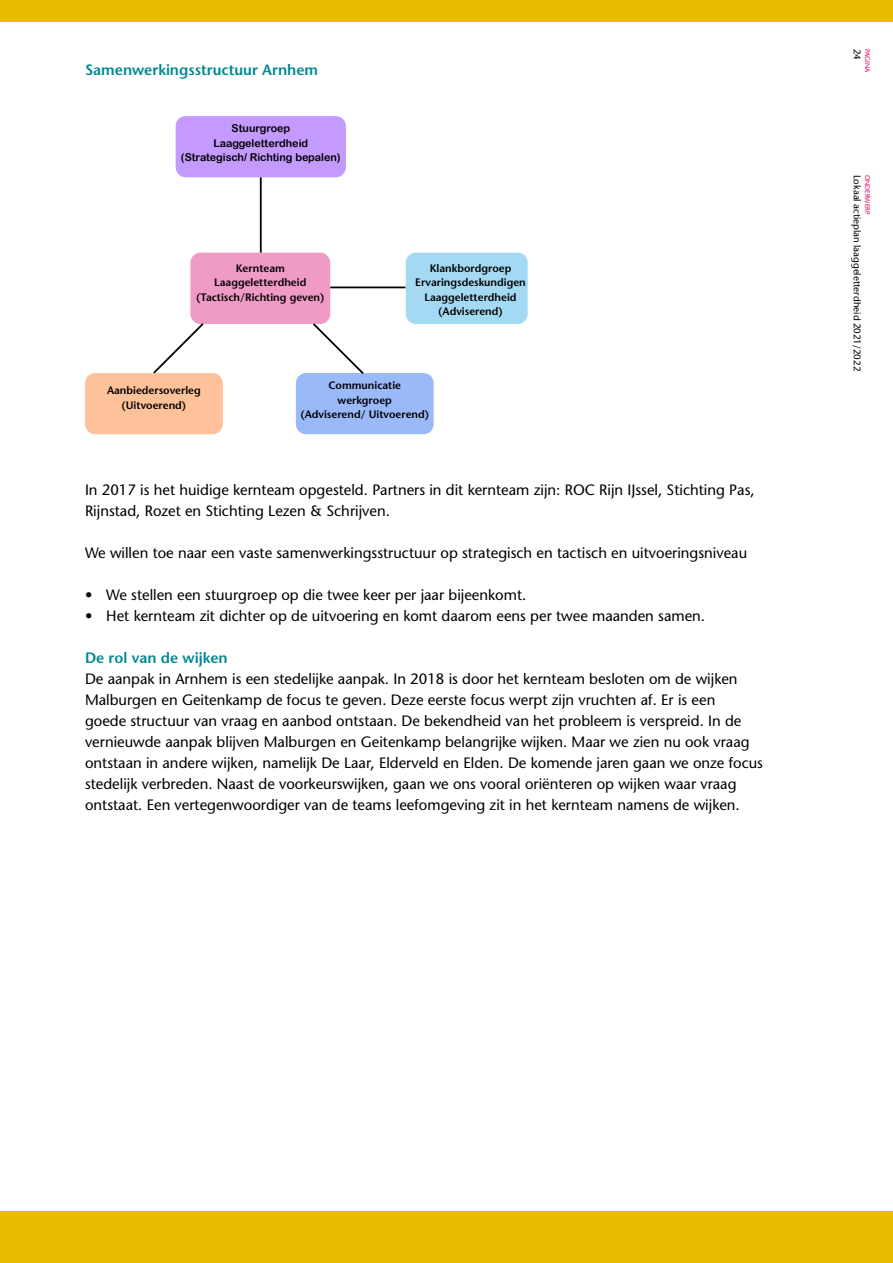
<style>
.page{position:relative;width:893px;height:1263px;background:#fff}
.page>*{position:absolute;margin:0;border:0;box-sizing:border-box;transform-origin:0 0}
.t1{font:15px/21px "Stone Sans";color:#000}
.t2{font:600 15px "Stone Sans";color:#008892}
.t3{font:600 10.8px "Stone Sans";color:#000}
.t4{font:10.8px "Arial Rounded MT Bold";color:#000}
.Normaal{font:9.75px "Stone Sans";color:#000}
.Normaal-2{font:6.75px "Stone Sans";color:#e60064}
</style>
<div class="page">
<div style="left:0;top:0;width:893px;height:21px;background:#eabc00"></div>
<div style="left:0;top:1212px;width:893px;height:51px;background:#eabc00"></div>
<svg style="left:153px;top:321px;width:51px;height:52px"></svg>
<svg style="left:313px;top:321px;width:51px;height:52px"></svg>
<hr style="left:330px;top:286px;width:75px;height:2px;background:#000">
<hr style="left:260px;top:177px;width:2px;height:76px;background:#000">
<div style="left:176px;top:116px;width:170px;height:61px;background:#c49afe;border-radius:10px"></div>
<div style="left:190px;top:253px;width:140px;height:71px;background:#f09ac6;border-radius:10px"></div>
<div style="left:406px;top:253px;width:122px;height:71px;background:#a4d9f3;border-radius:10px"></div>
<div style="left:85px;top:373px;width:138px;height:61px;background:#fdc29a;border-radius:10px"></div>
<div style="left:296px;top:373px;width:138px;height:61px;background:#9ab9f8;border-radius:10px"></div>
<p class="t2" style="left:85px;top:61px;width:235px">Samenwerkingsstructuur Arnhem</p>
<p class="t4" style="left:232px;top:122px;width:60px">Stuurgroep</p>
<p class="t4" style="left:213px;top:137px;width:96px">Laaggeletterdheid</p>
<p class="t4" style="left:181px;top:151px;width:161px">(Strategisch/ Richting bepalen)</p>
<p class="t3" style="left:236px;top:262px;width:51px">Kernteam</p>
<p class="t3" style="left:214px;top:276px;width:94px">Laaggeletterdheid</p>
<p class="t3" style="left:196px;top:290px;width:130px">(Tactisch/Richting geven)</p>
<p class="t3" style="left:430px;top:262px;width:83px">Klankbordgroep</p>
<p class="t3" style="left:415px;top:276px;width:112px">Ervaringsdeskundigen</p>
<p class="t3" style="left:424px;top:290px;width:94px">Laaggeletterdheid</p>
<p class="t3" style="left:438px;top:305px;width:66px">(Adviserend)</p>
<p class="t3" style="left:107px;top:384px;width:95px">Aanbiedersoverleg</p>
<p class="t3" style="left:122px;top:398px;width:66px">(Uitvoerend)</p>
<p class="t3" style="left:328px;top:379px;width:74px">Communicatie</p>
<p class="t3" style="left:338px;top:393px;width:56px">werkgroep</p>
<p class="t3" style="left:300px;top:408px;width:130px">(Adviserend/ Uitvoerend)</p>
<p class="t1" style="left:85px;top:479px;width:671px">In 2017 is het huidige kernteam opgesteld. Partners in dit kernteam zijn: ROC Rijn IJssel, Stichting Pas,<br>Rijnstad, Rozet en Stichting Lezen &amp; Schrijven.</p>
<p class="t1" style="left:85px;top:542px;width:664px">We willen toe naar een vaste samenwerkingsstructuur op strategisch en tactisch en uitvoeringsniveau</p>
<p class="t1" style="left:85px;top:584px;width:443px">• We stellen een stuurgroep op die twee keer per jaar bijeenkomt.</p>
<p class="t1" style="left:85px;top:605px;width:622px">• Het kernteam zit dichter op de uitvoering en komt daarom eens per twee maanden samen.</p>
<p class="t2" style="left:85px;top:649px;width:144px">De rol van de wijken</p>
<p class="t1" style="left:85px;top:668px;width:654px">De aanpak in Arnhem is een stedelijke aanpak. In 2018 is door het kernteam besloten om de wijken</p>
<p class="t1" style="left:85px;top:689px;width:632px">Malburgen en Geitenkamp de focus te geven. Deze eerste focus werpt zijn vruchten af. Er is een</p>
<p class="t1" style="left:85px;top:710px;width:679px">goede structuur van vraag en aanbod ontstaan. De bekendheid van het probleem is verspreid. In de vernieuwde aanpak blijven Malburgen en Geitenkamp belangrijke wijken. Maar we zien nu ook vraag ontstaan in andere wijken, namelijk De Laar, Elderveld en Elden. De komende jaren gaan we onze focus stedelijk verbreden. Naast de voorkeurswijken, gaan we ons vooral oriënteren op wijken waar vraag</p>
<p class="t1" style="left:85px;top:794px;width:656px">ontstaat. Een vertegenwoordiger van de teams leefomgeving zit in het kernteam namens de wijken.</p>
<p class="Normaal" style="left:863px;top:49px;width:13px;rotate:90deg">24</p>
<p class="Normaal-2" style="left:871px;top:49px;width:25px;rotate:90deg">PAGINA</p>
<p class="Normaal" style="left:863px;top:175px;width:198px;rotate:90deg">Lokaal actieplan laaggeletterdheid 2021/2022</p>
<p class="Normaal-2" style="left:871px;top:175px;width:41px;rotate:90deg">ONDERWERP</p>
</div>
